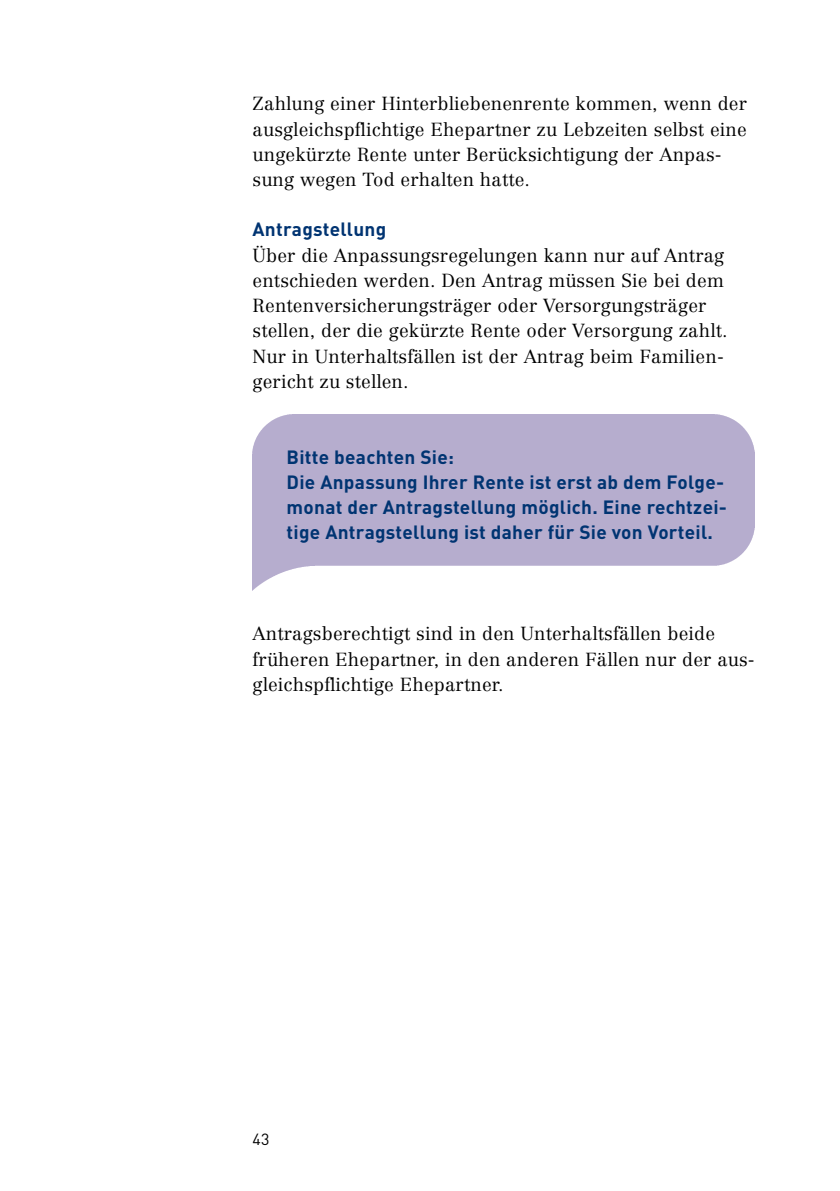
<style>
.page{position:relative;width:840px;height:1191px;background:#fff}
.page>*{position:absolute;margin:0;border:0;box-sizing:border-box;transform-origin:0 0}
.t1{font:700 19px/25.2px "DIN";letter-spacing:.015em;color:#003472;text-align:justify}
.t2{font:300 18.6px/25.2px "Centennial";letter-spacing:.01em;color:#000}
.t3{font:16px "DIN";color:#000}
</style>
<div class="page">
<p class="t2" style="left:252px;top:91px;width:495px">Zahlung einer Hinterbliebenenrente kommen, wenn der ausgleichspflichtige Ehepartner zu Lebzeiten selbst eine ungekürzte Rente unter Berücksichtigung der Anpas&shy;sung wegen Tod erhalten hatte.</p>
<h3 class="t1" style="left:252px;top:216px;width:135px">Antragstellung</h3>
<p class="t2" style="left:252px;top:242px;width:476px">Über die Anpassungsregelungen kann nur auf Antrag entschieden werden. Den Antrag müssen Sie bei dem Rentenversicherungsträger oder Versorgungsträger stellen, der die gekürzte Rente oder Versorgung zahlt.<br>Nur in Unterhaltsfällen ist der Antrag beim Familien&shy;gericht zu stellen.</p>
<p class="t1" style="left:286px;top:443px;width:169px">Bitte beachten Sie:</p>
<p class="t1" style="left:286px;top:468px;width:439px">Die Anpassung Ihrer Rente ist erst ab dem Folge&shy;monat der Antragstellung möglich. Eine rechtzei‑ tige Antragstellung ist daher für Sie von Vorteil.</p>
<p class="t2" style="left:252px;top:621px;width:503px">Antragsberechtigt sind in den Unterhaltsfällen beide früheren Ehepartner, in den anderen Fällen nur der aus&shy;gleichspflichtige Ehepartner.</p>
<p class="t3" style="left:252px;top:1129px;width:18px">43</p>
</div>
